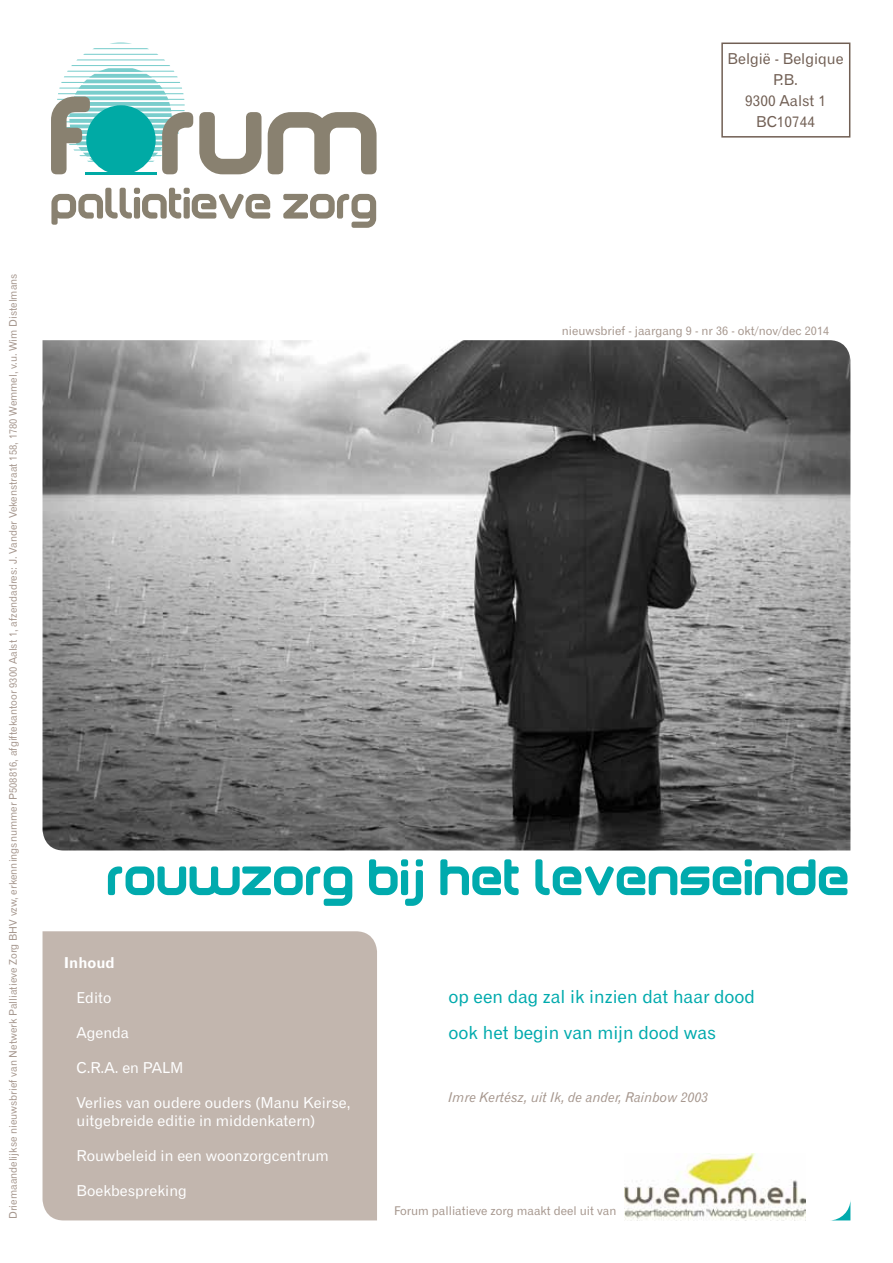
<style>
.page{position:relative;width:893px;height:1263px;background:#fff}
.page>*{position:absolute;margin:0;border:0;box-sizing:border-box;transform-origin:0 0}
.t1{font:18px/36px "Gothic 720 BT Roman B";color:#00aaad}
.t2{font:15px/18px "Gothic 720 BT Roman B";color:#fff}
.t3{font:15px/21px "Gothic 720 BT Roman B";color:#715f54;text-align:center}
.t4{font:15px "Gothic 720 BT Bold B";color:#fff}
.t5{font:13.5px "Gothic 720 BT Italic B";color:#a6978e}
.t6{font:12px "Gothic 720 BT Roman B";color:#a6978e}
.t7{font:10.5px "Gothic 720 BT Roman B";color:#a6978e}
</style>
<div class="page">
<div style="left:43px;top:931px;width:334px;height:289px;background:#c2b6ae"></div>
<hr style="left:85px;top:172px;width:72px;height:3px;background:#00aaa5">
<svg style="left:51px;top:43px;width:142px;height:131px"></svg>
<svg style="left:199px;top:112px;width:62px;height:62px"></svg>
<svg style="left:268px;top:112px;width:109px;height:62px"></svg>
<svg style="left:51px;top:188px;width:325px;height:40px"></svg>
<div style="left:721px;top:43px;width:129px;height:95px;border:2px solid #715f54"></div>
<img style="left:43px;top:340px;width:807px;height:510px">
<svg style="left:833px;top:1203px;width:17px;height:17px"></svg>
<img style="left:624px;top:1154px;width:182px;height:66px">
<svg style="left:108px;top:859px;width:739px;height:47px"></svg>
<h2 class="t3" style="left:727px;top:48px;width:118px">België - Belgique<br>P.B.<br>9300 Aalst 1<br>BC10744</h2>
<p class="t7" style="left:7px;top:1219px;width:947px;rotate:-90deg">Driemaandelijkse nieuwsbrief van Netwerk Palliatieve Zorg BHV vzw, erkenningsnummer P508816, afgiftekantoor 9300 Aalst 1, afzendadres: J. Vander Vekenstraat 158, 1780 Wemmel, v.u. Wim Distelmans</p>
<p class="t6" style="left:562px;top:323px;width:269px">nieuwsbrief - jaargang 9 - nr 36 - okt/nov/dec 2014</p>
<h2 class="t4" style="left:64px;top:953px;width:53px">Inhoud</h2>
<h2 class="t2" style="left:77px;top:988px;width:36px">Edito</h2>
<h2 class="t2" style="left:77px;top:1023px;width:54px">Agenda</h2>
<h2 class="t2" style="left:77px;top:1058px;width:109px">C.R.A. en PALM</h2>
<h2 class="t2" style="left:77px;top:1093px;width:275px">Verlies van oudere ouders (Manu Keirse, uitgebreide editie in middenkatern)</h2>
<h2 class="t2" style="left:77px;top:1146px;width:254px">Rouwbeleid in een woonzorgcentrum</h2>
<h2 class="t2" style="left:77px;top:1181px;width:112px">Boekbespreking</h2>
<h1 class="t1" style="left:449px;top:978px;width:308px">op een dag zal ik inzien dat haar dood ook het begin van mijn dood was</h1>
<p class="t5" style="left:449px;top:1088px;width:261px">Imre Kertész, uit Ik, de ander, Rainbow 2003</p>
<p class="t6" style="left:394px;top:1203px;width:224px">Forum palliatieve zorg maakt deel uit van</p>
</div>
